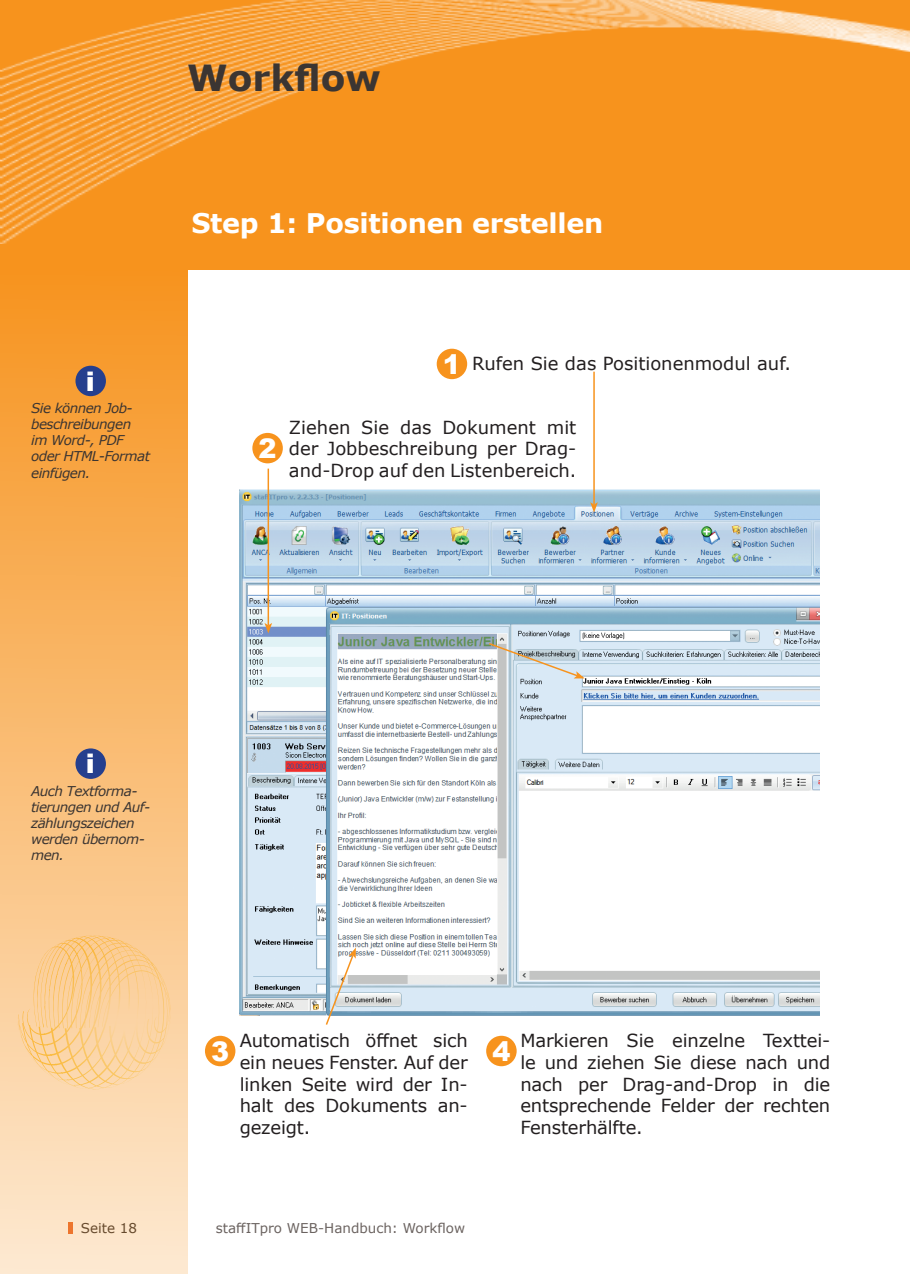
<style>
.page{position:relative;width:910px;height:1280px;background:#fff}
.page>*{position:absolute;margin:0;border:0;box-sizing:border-box;transform-origin:0 0}
.t1{font:700 36px "Verdana";color:#3b3532}
.t2{font:700 27px "Verdana";letter-spacing:-.01em;color:#fff}
.t3{font:900 27px "Arial";color:#fff}
.t4{font:18px/21.6px "Verdana";letter-spacing:-.01em;color:#231f20;text-align:justify}
.t5{font:italic 13.5px/16.2px "Verdana";letter-spacing:-.04em;color:#3b3532}
.t6{font:13.5px "Verdana";color:#6b6360}
.t7{font:13.5px "Verdana";color:#3b3532}
.s1{font-family:"Arial";font-weight:900;font-size:27px;color:#fff}
</style>
<div class="page">
<div style="left:1px;top:0;width:909px;height:269px;background:#f7931d"></div>
<img style="left:0;top:0;width:910px;height:244px">
<div style="left:0;top:259px;width:187px;height:1014px;background:linear-gradient(to bottom,#f6931d,#fde8ce)"></div>
<div style="left:0;top:1201px;width:28px;height:70px;background:#fde6cb"></div>
<div style="left:437px;top:349px;width:30px;height:30px;background:#f7931d;border-radius:50%"></div>
<div style="left:75px;top:366px;width:31px;height:30px;background:#253f8e;border-radius:50%"></div>
<div style="left:75px;top:748px;width:31px;height:31px;background:#253f8e;border-radius:50%"></div>
<img style="left:239px;top:481px;width:581px;height:535px">
<hr style="left:593px;top:372px;width:2px;height:132px;background:#f7931d">
<svg style="left:590px;top:502px;width:8px;height:11px"></svg>
<div style="left:252px;top:433px;width:31px;height:30px;background:#f7931d;border-radius:50%"></div>
<hr style="left:268px;top:469px;width:1px;height:156px;background:#f7931d">
<svg style="left:264px;top:623px;width:8px;height:10px"></svg>
<svg style="left:487px;top:642px;width:98px;height:36px;background:#cbd3d6"></svg>
<svg style="left:324px;top:947px;width:32px;height:78px"></svg>
<div style="left:205px;top:1036px;width:30px;height:30px;background:#f7931d;border-radius:50%"></div>
<div style="left:486px;top:1036px;width:31px;height:30px;background:#f7931d;border-radius:50%"></div>
<h1 class="t1" style="left:187px;top:53px;width:195px">Workflow</h1>
<h2 class="t2" style="left:191px;top:204px;width:414px">Step 1: Positionen erstellen</h2>
<h2 class="t3" style="left:86px;top:361px;width:10px">i</h2>
<p class="t5" style="left:31px;top:400px;width:120px">Sie können Job&shy;beschreibungen im Word-, PDF oder HTML-Format einfügen.</p>
<p class="t4" style="left:443px;top:352px;width:350px"><span class="s1">1</span> Rufen Sie das Positionenmodul auf.</p>
<h2 class="t3" style="left:259px;top:429px;width:20px">2</h2>
<p class="t4" style="left:289px;top:416px;width:289px">Ziehen Sie das Dokument mit der Jobbeschreibung per Drag&shy;and-Drop auf den Listenbereich.</p>
<h2 class="t3" style="left:86px;top:744px;width:10px">i</h2>
<p class="t5" style="left:31px;top:782px;width:121px">Auch Textforma&shy;tierungen und Auf&shy;zählungszeichen werden übernom&shy;men.</p>
<p class="t4" style="left:240px;top:1030px;width:230px">Automatisch öffnet sich ein neues Fenster. Auf der linken Seite wird der In&shy;halt des Dokuments an&shy;gezeigt.</p>
<h2 class="t3" style="left:211px;top:1031px;width:20px">3</h2>
<p class="t4" style="left:520px;top:1030px;width:311px">Markieren Sie einzelne Texttei&shy;le und ziehen Sie diese nach und nach per Drag-and-Drop in die entsprechende Felder der rechten Fensterhälfte.</p>
<h2 class="t3" style="left:492px;top:1031px;width:20px">4</h2>
<p class="t7" style="left:81px;top:1219px;width:58px">Seite 18</p>
<p class="t6" style="left:216px;top:1219px;width:251px">staffITpro WEB-Handbuch: Workflow</p>
</div>
